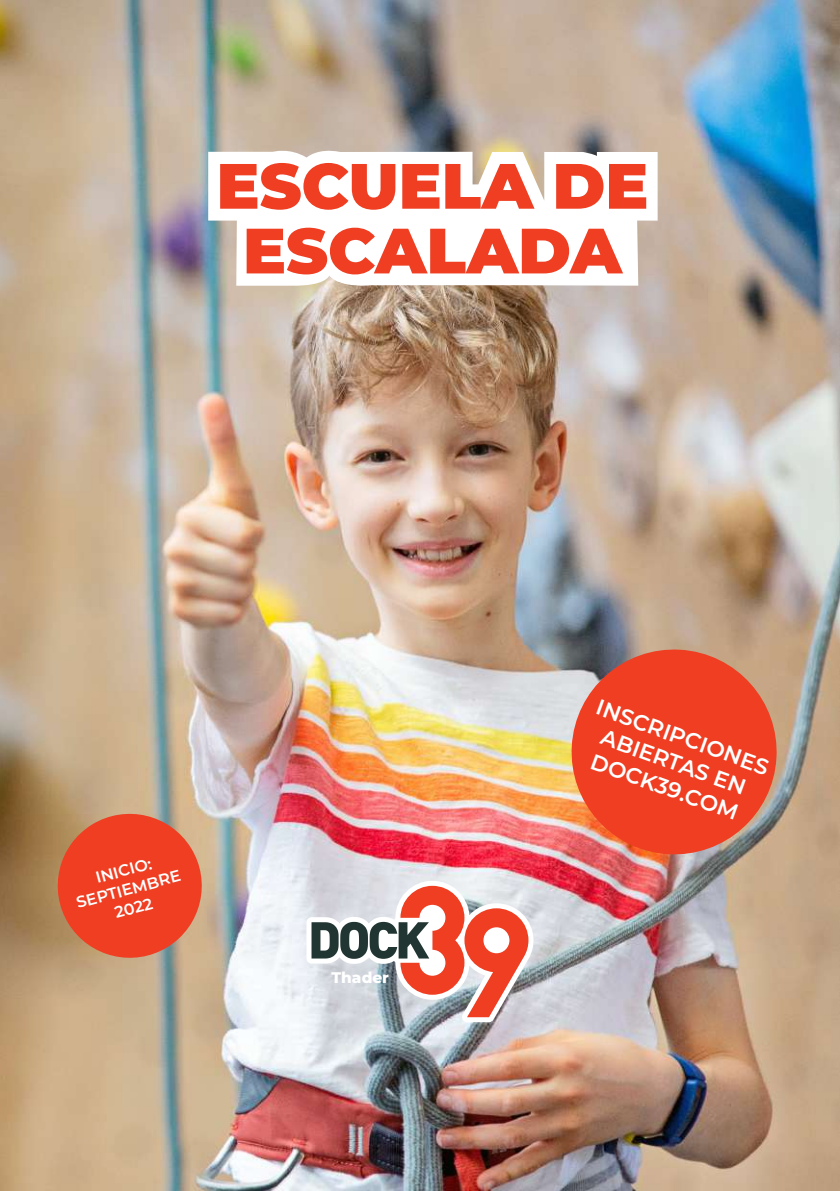
<style>
.page{position:relative;width:840px;height:1191px;background:#fff}
.page>*{position:absolute;margin:0;border:0;box-sizing:border-box;transform-origin:0 0}
.t1{font:900 63.8px/64.8px "Montserrat";color:#ef3e22;text-align:center}
.t2{font:600 22px/26.4px "Montserrat";color:#fff;text-align:center}
.t3{font:600 16px/19.2px "Montserrat";color:#fff;text-align:center}
.t4{font:800 15.4px "Montserrat";color:#fff}
</style>
<div class="page">
<img style="left:0;top:0;width:839px;height:1191px">
<svg style="left:208px;top:147px;width:449px;height:142px"></svg>
<svg style="left:306px;top:880px;width:227px;height:142px"></svg>
<svg style="left:568px;top:646px;width:211px;height:211px;background:#e0553b"></svg>
<svg style="left:48px;top:803px;width:164px;height:165px;background:#db6646"></svg>
<h1 class="t1" style="left:216px;top:150px;width:433px">ESCUELA DE<br>ESCALADA</h1>
<p class="t3" style="left:69px;top:874px;width:109px;rotate:-15deg">INICIO:<br>SEPTIEMBRE<br>2022</p>
<p class="t4" style="left:331px;top:965px;width:59px">Thader</p>
<p class="t2" style="left:601px;top:692px;width:183px;rotate:20deg">INSCRIPCIONES<br>ABIERTAS EN<br>DOCK39.COM</p>
</div>
